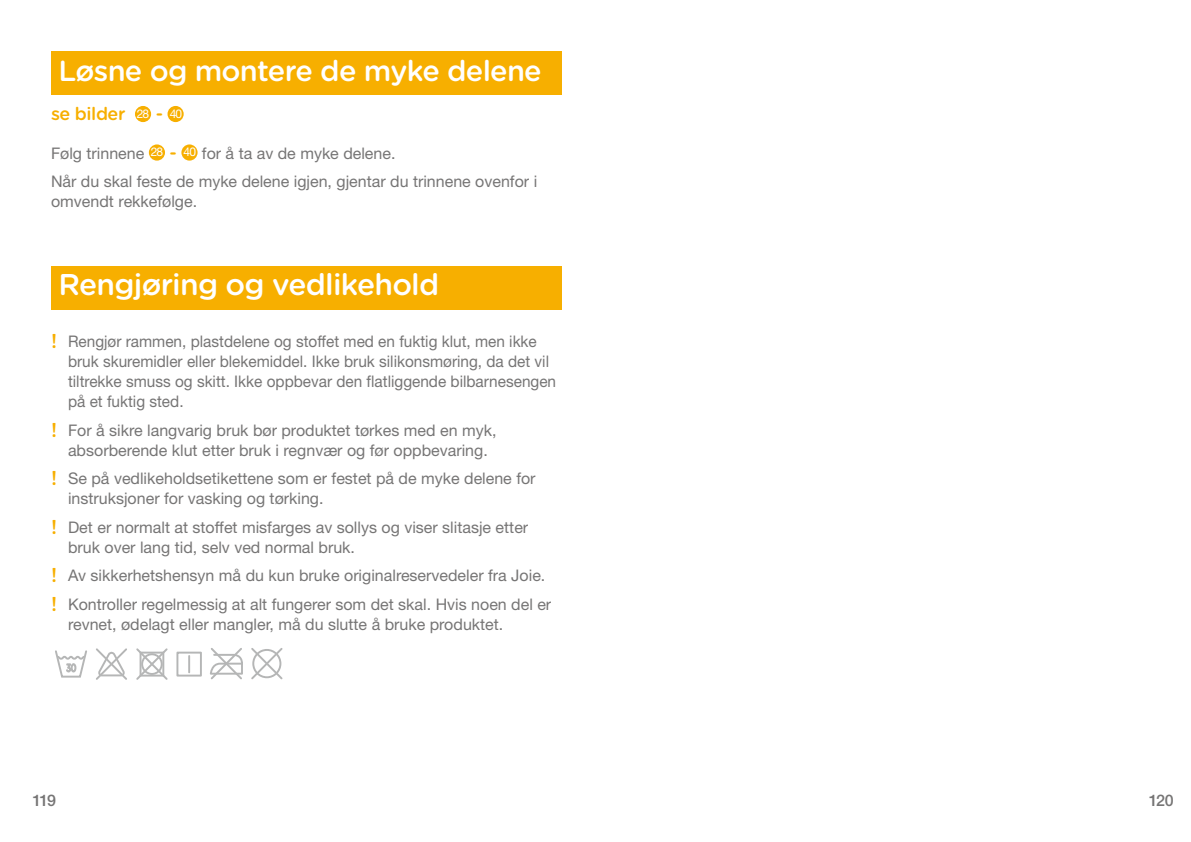
<style>
.page{position:relative;width:1191px;height:842px;background:#fff}
.page>*{position:absolute;margin:0;border:0;box-sizing:border-box;transform-origin:0 0}
.t1{font:500 30px "Gotham Rounded";letter-spacing:-.025em;color:#fff}
.t2{font:500 29px "Gotham Rounded";letter-spacing:-.025em;color:#fff}
.t3{font:500 18px "Gotham Rounded";letter-spacing:-.025em;color:#f7af00}
.t4{font:16px/20px "Helvetica Neue LT Std";color:#767575}
.t5{font:16px/20px "Helvetica Neue LT Std";color:#767575;scale:.96 1}
.t6{font:500 16px "Helvetica Neue LT Std";letter-spacing:-.085em;color:#767575}
.s1{font-family:"Helvetica Neue LT Std";font-weight:400;font-size:12px;color:#fff}
.s2{font-size:12px;color:#fff}
.s3{font-family:"Gotham Rounded";font-weight:500;font-size:18px;color:#f7af00}
.s4{font-family:"Gotham Rounded";font-weight:500;font-size:20px;color:#f7af00}
</style>
<div class="page">
<div style="left:51px;top:51px;width:510px;height:44px;background:#f7af00"></div>
<div style="left:135px;top:106px;width:16px;height:16px;background:#f7af00;border-radius:50%"></div>
<div style="left:167px;top:106px;width:17px;height:16px;background:#f7af00;border-radius:50%"></div>
<div style="left:149px;top:144px;width:16px;height:17px;background:#f7af00;border-radius:50%"></div>
<div style="left:181px;top:144px;width:17px;height:17px;background:#f7af00;border-radius:50%"></div>
<div style="left:51px;top:266px;width:510px;height:44px;background:#f7af00"></div>
<svg style="left:96px;top:648px;width:72px;height:32px"></svg>
<div style="left:140px;top:652px;width:24px;height:24px;border:2px solid #b5b6b6"></div>
<div style="left:141px;top:653px;width:22px;height:22px;border:2px solid #b5b6b6;border-radius:50%"></div>
<svg style="left:210px;top:648px;width:73px;height:32px"></svg>
<div style="left:176px;top:652px;width:26px;height:24px;border:2px solid #b5b6b6"></div>
<svg style="left:188px;top:656px;width:2px;height:16px"></svg>
<svg style="left:55px;top:650px;width:32px;height:28px"></svg>
<h2 class="t2" style="left:59px;top:50px;width:485px">Løsne og montere de myke delene</h2>
<p class="t3" style="left:51px;top:101px;width:133px">se bilder <span class="s1">28</span> - <span class="s1">40</span></p>
<p class="t4" style="left:51px;top:139px;width:488px;line-height:28.4px">Følg trinnene <span class="s2">28</span> <span class="s3">-</span> <span class="s2">40</span> for å ta av de myke delene.<br>Når du skal feste de myke delene igjen, gjentar du trinnene ovenfor i</p>
<p class="t4" style="left:51px;top:191px;width:148px">omvendt rekkefølge.</p>
<h1 class="t1" style="left:59px;top:263px;width:382px">Rengjøring og vedlikehold</h1>
<p class="t5" style="left:68px;top:331px;width:510px;text-indent:-17px"><span class="s4">!</span> Rengjør rammen, plastdelene og stoffet med en fuktig klut, men ikke bruk skuremidler eller blekemiddel. Ikke bruk silikonsmøring, da det vil tiltrekke smuss og skitt. Ikke oppbevar den flatliggende bilbarnesengen på et fuktig sted.</p>
<p class="t4" style="left:51px;top:420px;width:447px;text-align:center"><span class="s4">!</span> For å sikre langvarig bruk bør produktet tørkes med en myk, absorberende klut etter bruk i regnvær og før oppbevaring.</p>
<p class="t4" style="left:68px;top:468px;width:469px;text-indent:-17px"><span class="s4">!</span> Se på vedlikeholdsetikettene som er festet på de myke delene for instruksjoner for vasking og tørking.</p>
<p class="t4" style="left:68px;top:517px;width:462px;text-indent:-17px"><span class="s4">!</span> Det er normalt at stoffet misfarges av sollys og viser slitasje etter bruk over lang tid, selv ved normal bruk.</p>
<p class="t4" style="left:51px;top:561px;width:502px;line-height:28.6px"><span class="s4">!</span> Av sikkerhetshensyn må du kun bruke originalreservedeler fra Joie. <span class="s4">!</span> Kontroller regelmessig at alt fungerer som det skal. Hvis noen del er</p>
<p class="t4" style="left:68px;top:614px;width:437px">revnet, ødelagt eller mangler, må du slutte å bruke produktet.</p>
<p class="t6" style="left:32px;top:791px;width:25px">119</p>
<p class="t6" style="left:1148px;top:791px;width:26px">120</p>
</div>
